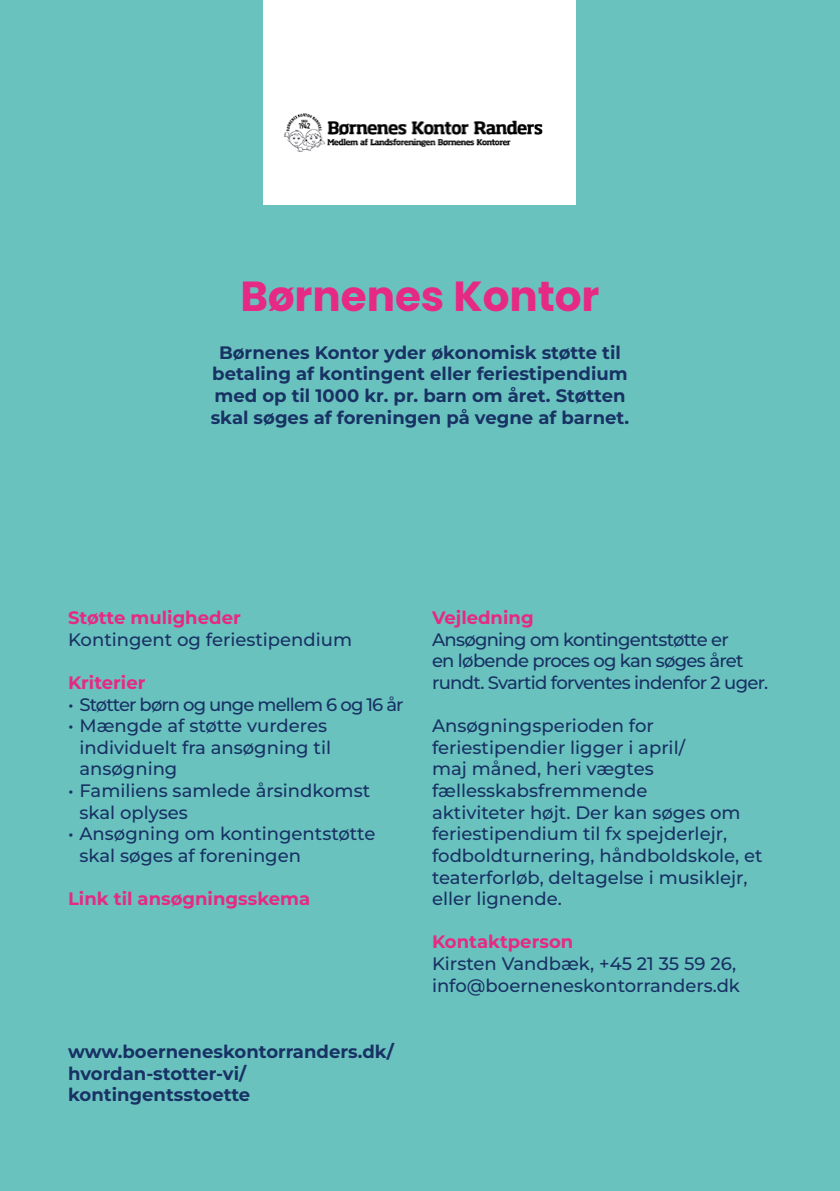
<style>
.page{position:relative;width:840px;height:1191px;background:#fff}
.page>*{position:absolute;margin:0;border:0;box-sizing:border-box;transform-origin:0 0}
.t1{font:700 42px "Poppins";color:#e62984}
.t2{font:500 18px/21.6px "Montserrat";color:#183264}
.t3{font:700 18px/21.6px "Montserrat";color:#183264}
.t4{font:500 18px/21.6px "Montserrat";letter-spacing:-.04em;color:#183264}
.t5{font:700 18px "Montserrat";color:#e62984}
.t6{font:500 18px "Montserrat";letter-spacing:-.05em;color:#183264}
</style>
<div class="page">
<div style="left:0;top:0;width:839px;height:1191px;background:#6ac2bf"></div>
<div style="left:264px;top:0;width:311px;height:204px;background:#fff"></div>
<img style="left:284px;top:113px;width:259px;height:38px">
<h1 class="t1" style="left:240px;top:272px;width:360px">Børnenes Kontor</h1>
<p class="t3" style="left:210px;top:341px;width:420px;text-align:center">Børnenes Kontor yder økonomisk støtte til betaling af kontingent eller feriestipendium med op til 1000 kr. pr. barn om året. Støtten skal søges af foreningen på vegne af barnet.</p>
<p class="t5" style="left:68px;top:606px;width:174px">Støtte muligheder</p>
<p class="t2" style="left:68px;top:628px;width:285px">Kontingent og feriestipendium</p>
<p class="t5" style="left:68px;top:670px;width:79px">Kriterier</p>
<p class="t6" style="left:68px;top:692px;width:337px">• Støtter børn og unge mellem 6 og 16 år</p>
<p class="t2" style="left:79px;top:714px;width:253px;text-indent:-11px">• Mængde af støtte vurderes individuelt fra ansøgning til ansøgning</p>
<p class="t2" style="left:79px;top:779px;width:292px;text-indent:-11px">• Familiens samlede årsindkomst skal oplyses</p>
<p class="t2" style="left:79px;top:822px;width:297px;text-indent:-11px">• Ansøgning om kontingentstøtte skal søges af foreningen</p>
<p class="t5" style="left:68px;top:886px;width:243px">Link til ansøgningsskema</p>
<p class="t3" style="left:68px;top:1040px;width:327px">www.boerneneskontorranders.dk/ hvordan-stotter-vi/ kontingentsstoette</p>
<p class="t5" style="left:432px;top:606px;width:103px">Vejledning</p>
<p class="t4" style="left:432px;top:628px;width:337px">Ansøgning om kontingentstøtte er<br>en løbende proces og kan søges året rundt. Svartid forventes indenfor 2 uger.</p>
<p class="t2" style="left:432px;top:714px;width:332px">Ansøgningsperioden for feriestipendier ligger i april/<br>maj måned, heri vægtes fællesskabsfremmende<br>aktiviteter højt. Der kan søges om feriestipendium til fx spejderlejr, fodboldturnering, håndboldskole, et teaterforløb, deltagelse i musiklejr, eller lignende.</p>
<p class="t5" style="left:432px;top:930px;width:143px">Kontaktperson</p>
<p class="t2" style="left:432px;top:952px;width:309px">Kirsten Vandbæk, +45 21 35 59 26, info@boerneneskontorranders.dk</p>
</div>
